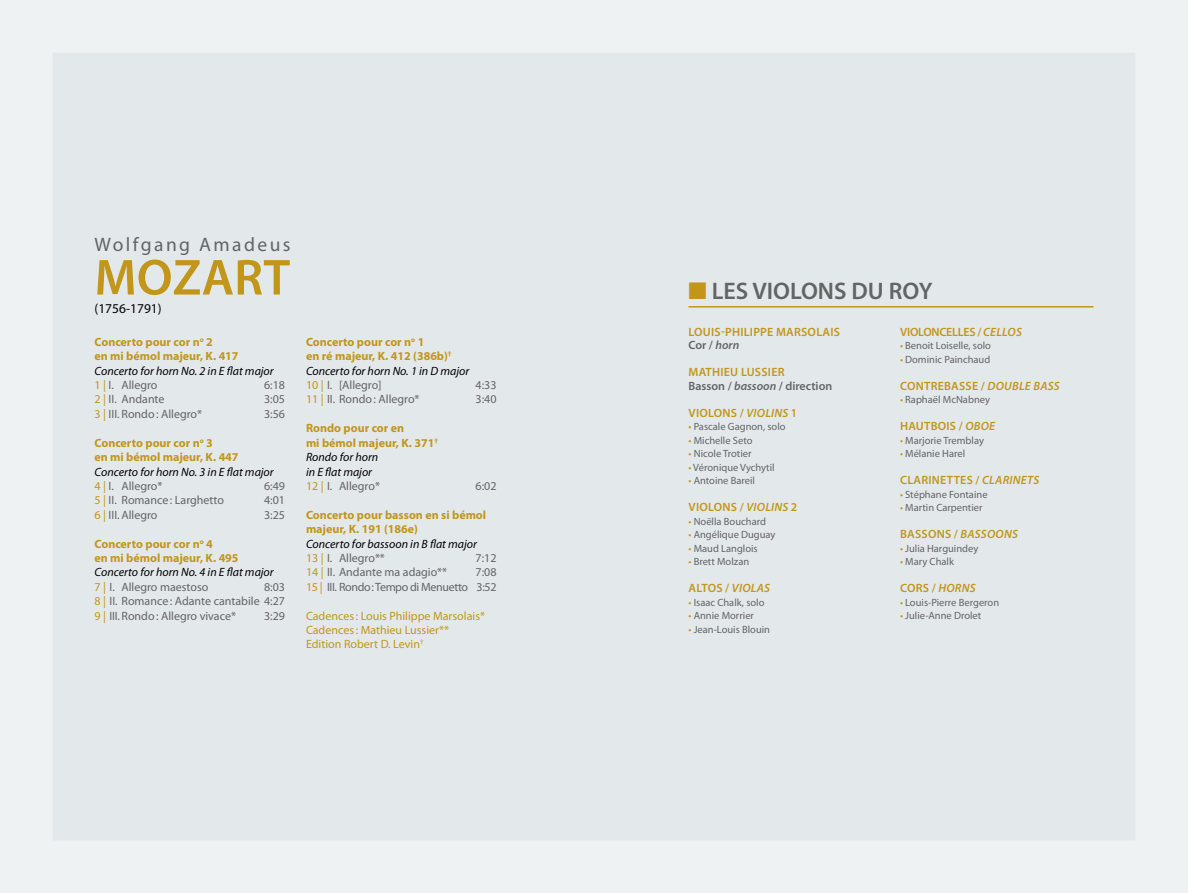
<style>
.page{position:relative;width:1188px;height:893px;background:#fff}
.page>*{position:absolute;margin:0;border:0;box-sizing:border-box;transform-origin:0 0}
.t1{font:600 51px "Myriad Pro";color:#c1961a}
.t2{font:600 24px "Myriad Pro";color:#636466}
.t3{font:19.5px "Myriad Pro";letter-spacing:.125em;color:#636466}
.t4{font:13.5px "Myriad Pro";color:#000}
.t5{font:700 12px/14.4px "Myriad Pro";color:#c1961a}
.t6{font:12px/14.4px "Myriad Pro";color:#636466;text-align:justify}
.t7{font:italic 12px/14.4px "Myriad Pro";color:#000}
.t8{font:600 12px "Myriad Pro";letter-spacing:.02em;color:#c1961a}
.t9{font:12px/14.4px "Myriad Pro";color:#c1961a}
.t10{font:600 12px/13.5px "Myriad Pro";letter-spacing:.005em;color:#636466}
.t11{font:12px/14.4px "Myriad Pro";letter-spacing:-.03em;color:#636466;text-align:right}
.t12{font:italic 600 12px "Myriad Pro";letter-spacing:.02em;color:#c1961a}
.t13{font:600 12px "Myriad Pro";letter-spacing:-.02em;color:#c1961a}
.t14{font:10.5px "Myriad Pro";color:#636466}
.s1{font-style:normal;color:#c1961a}
.s2{font-style:normal;color:#636466}
.s3{color:#c1961a}
.s4{font-weight:400;font-style:italic;color:#000}
.s5{font-weight:400}
.s6{font-weight:400;color:#636466}
.s7{font-style:italic}
.s8{font-style:normal}
</style>
<div class="page">
<div style="left:26px;top:26px;width:1136px;height:840px;background:#e3e8eb"></div>
<div style="left:0;top:0;width:1188px;height:893px;border:52px solid #eff2f3"></div>
<hr style="left:689px;top:306px;width:405px;height:1px;background:#c1961a">
<h3 class="t3" style="left:94px;top:232px;width:198px">Wolfgang Amadeus</h3>
<h1 class="t1" style="left:94px;top:245px;width:197px">MOZART</h1>
<p class="t4" style="left:94px;top:300px;width:69px">(1756-1791)</p>
<p class="t5" style="left:94px;top:334px;width:146px">Concerto pour cor n<sup>o</sup> 2<br>en mi bémol majeur, K. 417</p>
<p class="t7" style="left:95px;top:363px;width:181px">Concerto for horn No. 2 in E flat major<br><span class="s1">1 |</span> <span class="s2">I. Allegro</span></p>
<p class="t6" style="left:264px;top:377px;width:22px">6:18</p>
<p class="t6" style="left:95px;top:392px;width:72px"><span class="s3">2 |</span> II. Andante</p>
<p class="t6" style="left:264px;top:392px;width:22px">3:05</p>
<p class="t6" style="left:95px;top:406px;width:109px"><span class="s3">3 |</span> III. Rondo: Allegro*</p>
<p class="t6" style="left:264px;top:406px;width:22px">3:56</p>
<p class="t5" style="left:95px;top:435px;width:146px">Concerto pour cor n<sup>o</sup> 3<br>en mi bémol majeur, K. 447</p>
<p class="t7" style="left:95px;top:464px;width:181px">Concerto for horn No. 3 in E flat major<br><span class="s1">4 |</span> <span class="s2">I. Allegro*</span></p>
<p class="t6" style="left:264px;top:478px;width:22px">6:49</p>
<p class="t6" style="left:95px;top:493px;width:131px"><span class="s3">5 |</span> II. Romance: Larghetto</p>
<p class="t6" style="left:264px;top:493px;width:22px">4:01</p>
<p class="t6" style="left:95px;top:507px;width:65px"><span class="s3">6 |</span> III.Allegro</p>
<p class="t6" style="left:264px;top:507px;width:22px">3:25</p>
<p class="t5" style="left:95px;top:536px;width:146px">Concerto pour cor n<sup>o</sup> 4<br>en mi bémol majeur, K. 495</p>
<p class="t7" style="left:95px;top:565px;width:181px">Concerto for horn No. 4 in E flat major<br><span class="s1">7 |</span> <span class="s2">I. Allegro maestoso</span></p>
<p class="t6" style="left:95px;top:579px;width:192px;text-indent:170px">8:03<br><span class="s3">8 |</span> II. Romance: Adante cantabile 4:27<br><span class="s3">9 |</span> III. Rondo: Allegro vivace*</p>
<p class="t6" style="left:264px;top:608px;width:22px">3:29</p>
<p class="t5" style="left:306px;top:334px;width:165px">Concerto pour cor n<sup>o</sup> 1<br>en ré majeur, K. 412 (386b)<sup>†<br></sup><span class="s4">Concerto for horn No. 1 in D major<br></span><span class="s5">10 |</span> <span class="s6">I. [Allegro]</span></p>
<p class="t6" style="left:476px;top:377px;width:22px">4:33</p>
<p class="t6" style="left:306px;top:392px;width:115px"><span class="s3">11 |</span> II. Rondo: Allegro*</p>
<p class="t6" style="left:476px;top:392px;width:22px">3:40</p>
<p class="t5" style="left:306px;top:420px;width:134px">Rondo pour cor en<br>mi bémol majeur, K. 371<sup>†<br></sup><span class="s4">Rondo for horn<br>in E flat major<br></span><span class="s5">12 |</span> <span class="s6">I. Allegro*</span></p>
<p class="t6" style="left:476px;top:478px;width:22px">6:02</p>
<p class="t5" style="left:306px;top:507px;width:182px">Concerto pour basson en si bémol majeur, K. 191 (186e)</p>
<p class="t7" style="left:306px;top:536px;width:172px">Concerto for bassoon in B flat major<br><span class="s1">13 |</span> <span class="s2">I. Allegro**</span></p>
<p class="t6" style="left:476px;top:550px;width:22px">7:12</p>
<p class="t6" style="left:306px;top:565px;width:143px"><span class="s3">14 |</span> II. Andante ma adagio**</p>
<p class="t11" style="left:306px;top:565px;width:192px">7:08<br><span class="s3">15 |</span> III. Rondo: Tempo di Menuetto 3:52</p>
<p class="t9" style="left:306px;top:608px;width:181px">Cadences: Louis Philippe Marsolais*<br>Cadences: Mathieu Lussier**<br>Edition Robert D. Levin<sup>†</sup></p>
<h2 class="t2" style="left:689px;top:276px;width:245px"><span class="s3">■</span> LES VIOLONS DU ROY</h2>
<p class="t8" style="left:689px;top:324px;width:128px">LOUIS-PHILIPPE MARSOLA</p>
<p class="t8" style="left:830px;top:324px;width:11px">IS</p>
<p class="t10" style="left:689px;top:338px;width:52px">COR / <span class="s7">HORN</span></p>
<p class="t10" style="left:689px;top:365px;width:145px"><span class="s3">MATHIEU LUSSIER<br></span>BASSON / <span class="s7">BASSOON</span> / DIRECTION</p>
<p class="t8" style="left:689px;top:405px;width:20px">VIOLO</p>
<p class="t12" style="left:723px;top:405px;width:76px"><span class="s8">NS /</span> VIOLINS <span class="s8">1</span></p>
<p class="t14" style="left:688px;top:420px;width:99px"><span class="s3">•</span> Pascale Gagnon, solo</p>
<p class="t14" style="left:688px;top:434px;width:66px"><span class="s3">•</span> Michelle Seto</p>
<p class="t14" style="left:688px;top:447px;width:65px"><span class="s3">•</span> Nicole Trotier</p>
<p class="t14" style="left:688px;top:461px;width:88px"><span class="s3">•</span> Véronique Vychytil</p>
<p class="t14" style="left:688px;top:474px;width:68px"><span class="s3">•</span> Antoine Bareil</p>
<p class="t8" style="left:689px;top:499px;width:20px">VIOLO</p>
<p class="t12" style="left:723px;top:499px;width:76px"><span class="s8">NS /</span> VIOLINS <span class="s8">2</span></p>
<p class="t14" style="left:688px;top:515px;width:79px"><span class="s3">•</span> Noëlla Bouchard</p>
<p class="t14" style="left:688px;top:528px;width:89px"><span class="s3">•</span> Angélique Duguay</p>
<p class="t14" style="left:688px;top:542px;width:71px"><span class="s3">•</span> Maud Langlois</p>
<p class="t14" style="left:688px;top:555px;width:62px"><span class="s3">•</span> Brett Molzan</p>
<p class="t8" style="left:689px;top:580px;width:83px">ALTO S / <span class="s7">VIOLAS</span></p>
<p class="t14" style="left:688px;top:596px;width:77px"><span class="s3">•</span> Isaac Chalk, solo</p>
<p class="t14" style="left:688px;top:609px;width:67px"><span class="s3">•</span> Annie Morrier</p>
<p class="t14" style="left:688px;top:623px;width:83px"><span class="s3">•</span> Jean-Louis Blouin</p>
<p class="t13" style="left:900px;top:324px;width:123px">VIOLONCELLES / <span class="s7">CELLOS</span></p>
<p class="t14" style="left:900px;top:339px;width:93px"><span class="s3">•</span> Benoit Loiselle, solo</p>
<p class="t14" style="left:900px;top:353px;width:92px"><span class="s3">•</span> Dominic Painchaud</p>
<p class="t8" style="left:900px;top:378px;width:161px">CONTREBASSE / <span class="s7">DOUBLE BASS</span></p>
<p class="t14" style="left:900px;top:393px;width:92px"><span class="s3">•</span> Raphaël McNabney</p>
<p class="t8" style="left:900px;top:418px;width:33px">HAUTBO</p>
<p class="t12" style="left:947px;top:418px;width:50px"><span class="s8">IS /</span> OBOE</p>
<p class="t14" style="left:900px;top:434px;width:85px"><span class="s3">•</span> Marjorie Tremblay</p>
<p class="t14" style="left:900px;top:447px;width:67px"><span class="s3">•</span> Mélanie Harel</p>
<p class="t8" style="left:900px;top:472px;width:141px">CLAR INETTES / <span class="s7">CLARINETS</span></p>
<p class="t14" style="left:900px;top:488px;width:89px"><span class="s3">•</span> Stéphane Fontaine</p>
<p class="t14" style="left:900px;top:501px;width:84px"><span class="s3">•</span> Martin Carpentier</p>
<p class="t8" style="left:900px;top:526px;width:119px">BASSONS / <span class="s7">BASSOONS</span></p>
<p class="t14" style="left:900px;top:542px;width:80px"><span class="s3">•</span> Julia Harguindey</p>
<p class="t14" style="left:900px;top:555px;width:56px"><span class="s3">•</span> Mary Chalk</p>
<p class="t8" style="left:900px;top:580px;width:77px">CORS / <span class="s7">HORNS</span></p>
<p class="t14" style="left:900px;top:596px;width:101px"><span class="s3">•</span> Louis-Pierre Bergeron</p>
<p class="t14" style="left:900px;top:609px;width:83px"><span class="s3">•</span> Julie-Anne Drolet</p>
</div>
